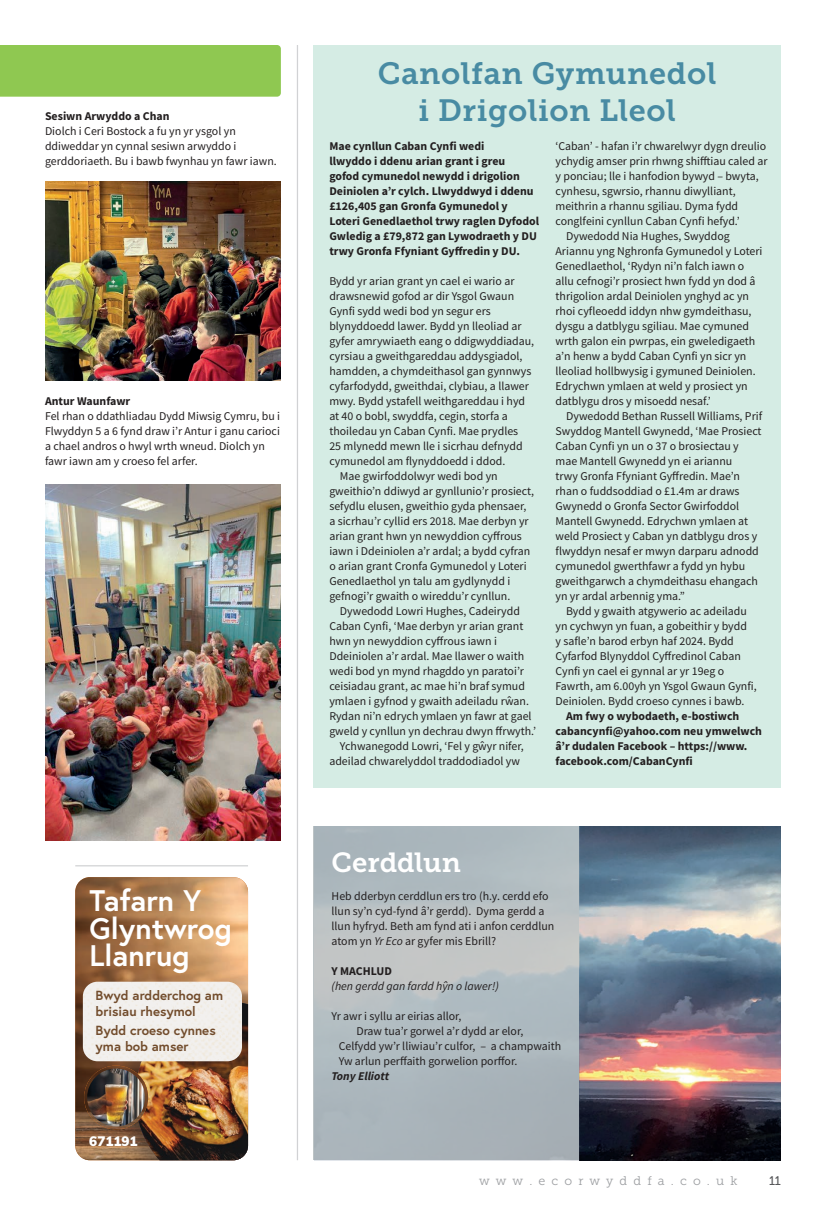
<style>
.page{position:relative;width:826px;height:1205px;background:#fff}
.page>*{position:absolute;margin:0;border:0;box-sizing:border-box;transform-origin:0 0}
.t1{font:30.62px/36.8px "Museo Slab 700";letter-spacing:.02em;color:#488ba3;text-align:center}
.t2{font:700 29.75px/27.5px "Europa";color:#fff}
.t3{font:27.5px "Museo Slab 700";color:#fff}
.t4{font:900 13.38px "Muli";color:#fff}
.t5{font:700 13.25px/15.9px "Europa";color:#724c2c}
.t6{font:12.5px "Museo Slab 300";color:#9d9fa2}
.t7{font:12.5px "Museo Slab 500";color:#57585a}
.t8{font:11.88px/15px "Source Sans Pro";color:#231f20}
.t9{font:700 11.88px/15px "Source Sans Pro";color:#231f20}
.t10{font:italic 11.88px "Source Sans Pro";color:#231f20}
.t11{font:italic 700 11.88px "Source Sans Pro";color:#231f20}
.s1{font-style:italic}
</style>
<div class="page">
<div style="left:0;top:45px;width:281px;height:52px;background:#8fc851"></div>
<img style="left:75px;top:877px;width:173px;height:282px">
<div style="left:110px;top:976px;width:138px;height:184px;background:#231f20;opacity:.4"></div>
<img style="left:83px;top:981px;width:159px;height:80px">
<img style="left:84px;top:1001px;width:164px;height:159px">
<img style="left:84px;top:1065px;width:64px;height:64px;border-radius:32px">
<img style="left:87px;top:1068px;width:58px;height:58px;border-radius:29px">
<img style="left:46px;top:485px;width:234px;height:355px">
<img style="left:45px;top:182px;width:236px;height:198px">
<div style="left:313px;top:45px;width:468px;height:743px;background:#d5ece4"></div>
<img style="left:314px;top:827px;width:467px;height:333px">
<hr style="left:75px;top:865px;width:173px;height:1px;background:#d1d2d4">
<hr style="left:297px;top:45px;width:1px;height:1115px;background:#d1d2d4">
<p class="t9" style="left:45px;top:108px;width:126px">Sesiwn Arwyddo a Chan</p>
<p class="t8" style="left:45px;top:123px;width:233px">Diolch i Ceri Bostock a fu yn yr ysgol yn ddiweddar yn cynnal sesiwn arwyddo i gerddoriaeth. Bu i bawb fwynhau yn fawr iawn.</p>
<p class="t9" style="left:45px;top:393px;width:87px">Antur Waunfawr</p>
<p class="t8" style="left:45px;top:408px;width:236px">Fel rhan o ddathliadau Dydd Miwsig Cymru, bu i Flwyddyn 5 a 6 fynd draw i’r Antur i ganu carioci a chael andros o hwyl wrth wneud. Diolch yn fawr iawn am y croeso fel arfer.</p>
<h2 class="t2" style="left:90px;top:886px;width:143px">Tafarn Y<br>Glyntwrog<br>Llanrug</h2>
<p class="t5" style="left:96px;top:987px;width:129px">Bwyd ardderchog am brisiau rhesymol</p>
<p class="t5" style="left:96px;top:1022px;width:122px">Bydd croeso cynnes yma bob amser</p>
<p class="t4" style="left:89px;top:1131px;width:50px">671191</p>
<h1 class="t1" style="left:378px;top:56px;width:340px">Canolfan Gymunedol i Drigolion Lleol</h1>
<p class="t9" style="left:329px;top:138px;width:211px">Mae cynllun Caban Cynfi wedi<br>llwyddo i ddenu arian grant i greu<br>gofod cymunedol newydd i drigolion Deiniolen a’r cylch. Llwyddwyd i ddenu £126,405 gan Gronfa Gymunedol y Loteri Genedlaethol trwy raglen Dyfodol Gwledig a £79,872 gan Lywodraeth y DU trwy Gronfa Ffyniant Gyffredin y DU.</p>
<p class="t8" style="left:329px;top:273px;width:187px">Bydd yr arian grant yn cael ei wario ar</p>
<p class="t8" style="left:329px;top:288px;width:186px">drawsnewid gofod ar dir Ysgol Gwaun</p>
<p class="t8" style="left:329px;top:303px;width:163px">Gynfi sydd wedi bod yn segur ers</p>
<p class="t8" style="left:329px;top:318px;width:194px">blynyddoedd lawer. Bydd yn lleoliad ar</p>
<p class="t8" style="left:329px;top:333px;width:206px">gyfer amrywiaeth eang o ddigwyddiadau,</p>
<p class="t8" style="left:329px;top:348px;width:195px">cyrsiau a gweithgareddau addysgiadol,</p>
<p class="t8" style="left:329px;top:363px;width:203px">hamdden, a chymdeithasol gan gynnwys</p>
<p class="t8" style="left:329px;top:378px;width:201px">cyfarfodydd, gweithdai, clybiau, a llawer</p>
<p class="t8" style="left:329px;top:393px;width:197px">mwy. Bydd ystafell weithgareddau i hyd</p>
<p class="t8" style="left:329px;top:408px;width:180px">at 40 o bobl, swyddfa, cegin, storfa a</p>
<p class="t8" style="left:329px;top:423px;width:190px">thoiledau yn Caban Cynfi. Mae prydles</p>
<p class="t8" style="left:329px;top:438px;width:195px">25 mlynedd mewn lle i sicrhau defnydd</p>
<p class="t8" style="left:329px;top:453px;width:177px">cymunedol am flynyddoedd i ddod.</p>
<p class="t8" style="left:340px;top:468px;width:159px">Mae gwirfoddolwyr wedi bod yn</p>
<p class="t8" style="left:329px;top:483px;width:206px">gweithio’n ddiwyd ar gynllunio’r prosiect,</p>
<p class="t8" style="left:329px;top:498px;width:199px">sefydlu elusen, gweithio gyda phensaer,</p>
<p class="t8" style="left:329px;top:513px;width:201px">a sicrhau’r cyllid ers 2018. Mae derbyn yr</p>
<p class="t8" style="left:329px;top:528px;width:194px">arian grant hwn yn newyddion cyffrous</p>
<p class="t8" style="left:329px;top:543px;width:202px">iawn i Ddeiniolen a’r ardal; a bydd cyfran</p>
<p class="t8" style="left:329px;top:558px;width:199px">o arian grant Cronfa Gymunedol y Loteri</p>
<p class="t8" style="left:329px;top:573px;width:182px">Genedlaethol yn talu am gydlynydd i</p>
<p class="t8" style="left:329px;top:588px;width:182px">gefnogi’r gwaith o wireddu’r cynllun.</p>
<p class="t8" style="left:340px;top:603px;width:181px">Dywedodd Lowri Hughes, Cadeirydd</p>
<p class="t8" style="left:329px;top:618px;width:196px">Caban Cynfi, ‘Mae derbyn yr arian grant</p>
<p class="t8" style="left:329px;top:633px;width:169px">hwn yn newyddion cyffrous iawn i</p>
<p class="t8" style="left:329px;top:648px;width:196px">Ddeiniolen a’r ardal. Mae llawer o waith</p>
<p class="t8" style="left:329px;top:663px;width:196px">wedi bod yn mynd rhagddo yn paratoi’r</p>
<p class="t8" style="left:329px;top:678px;width:197px">ceisiadau grant, ac mae hi’n braf symud</p>
<p class="t8" style="left:329px;top:693px;width:201px">ymlaen i gyfnod y gwaith adeiladu rŵan.</p>
<p class="t8" style="left:329px;top:708px;width:204px">Rydan ni’n edrych ymlaen yn fawr at gael</p>
<p class="t8" style="left:329px;top:723px;width:208px">gweld y cynllun yn dechrau dwyn ffrwyth.’</p>
<p class="t8" style="left:340px;top:738px;width:185px">Ychwanegodd Lowri, ‘Fel y gŵyr nifer,</p>
<p class="t8" style="left:329px;top:753px;width:192px">adeilad chwarelyddol traddodiadol yw</p>
<p class="t8" style="left:555px;top:138px;width:212px">‘Caban’ - hafan i’r chwarelwyr dygn dreulio</p>
<p class="t8" style="left:555px;top:153px;width:213px">ychydig amser prin rhwng shifftiau caled ar</p>
<p class="t8" style="left:555px;top:168px;width:205px">y ponciau; lle i hanfodion bywyd – bwyta,</p>
<p class="t8" style="left:555px;top:183px;width:182px">cynhesu, sgwrsio, rhannu diwylliant,</p>
<p class="t8" style="left:555px;top:198px;width:184px">meithrin a rhannu sgiliau. Dyma fydd</p>
<p class="t8" style="left:555px;top:213px;width:186px">conglfeini cynllun Caban Cynfi hefyd.’</p>
<p class="t8" style="left:566px;top:228px;width:165px">Dywedodd Nia Hughes, Swyddog</p>
<p class="t8" style="left:555px;top:243px;width:208px">Ariannu yng Nghronfa Gymunedol y Loteri</p>
<p class="t8" style="left:555px;top:258px;width:190px">Genedlaethol, ‘Rydyn ni’n falch iawn o</p>
<p class="t8" style="left:555px;top:273px;width:201px">allu cefnogi’r prosiect hwn fydd yn dod â</p>
<p class="t8" style="left:555px;top:288px;width:195px">thrigolion ardal Deiniolen ynghyd ac yn</p>
<p class="t8" style="left:555px;top:303px;width:197px">rhoi cyfleoedd iddyn nhw gymdeithasu,</p>
<p class="t8" style="left:555px;top:318px;width:195px">dysgu a datblygu sgiliau. Mae cymuned</p>
<p class="t8" style="left:555px;top:333px;width:201px">wrth galon ein pwrpas, ein gweledigaeth</p>
<p class="t8" style="left:555px;top:348px;width:192px">a’n henw a bydd Caban Cynfi yn sicr yn</p>
<p class="t8" style="left:555px;top:363px;width:202px">lleoliad hollbwysig i gymuned Deiniolen.</p>
<p class="t8" style="left:555px;top:378px;width:194px">Edrychwn ymlaen at weld y prosiect yn</p>
<p class="t8" style="left:555px;top:393px;width:157px">datblygu dros y misoedd nesaf.’</p>
<p class="t8" style="left:566px;top:408px;width:197px">Dywedodd Bethan Russell Williams, Prif</p>
<p class="t8" style="left:555px;top:423px;width:208px">Swyddog Mantell Gwynedd, ‘Mae Prosiect</p>
<p class="t8" style="left:555px;top:438px;width:185px">Caban Cynfi yn un o 37 o brosiectau y</p>
<p class="t8" style="left:555px;top:453px;width:178px">mae Mantell Gwynedd yn ei ariannu</p>
<p class="t8" style="left:555px;top:468px;width:186px">trwy Gronfa Ffyniant Gyffredin. Mae’n</p>
<p class="t8" style="left:555px;top:483px;width:185px">rhan o fuddsoddiad o £1.4m ar draws</p>
<p class="t8" style="left:555px;top:498px;width:185px">Gwynedd o Gronfa Sector Gwirfoddol</p>
<p class="t8" style="left:555px;top:513px;width:194px">Mantell Gwynedd. Edrychwn ymlaen at</p>
<p class="t8" style="left:555px;top:528px;width:203px">weld Prosiect y Caban yn datblygu dros y</p>
<p class="t8" style="left:555px;top:543px;width:205px">flwyddyn nesaf er mwyn darparu adnodd</p>
<p class="t8" style="left:555px;top:558px;width:191px">cymunedol gwerthfawr a fydd yn hybu</p>
<p class="t8" style="left:555px;top:573px;width:204px">gweithgarwch a chymdeithasu ehangach</p>
<p class="t8" style="left:555px;top:588px;width:131px">yn yr ardal arbennig yma.”</p>
<p class="t8" style="left:566px;top:603px;width:182px">Bydd y gwaith atgywerio ac adeiladu</p>
<p class="t8" style="left:555px;top:618px;width:193px">yn cychwyn yn fuan, a gobeithir y bydd</p>
<p class="t8" style="left:555px;top:633px;width:180px">y safle’n barod erbyn haf 2024. Bydd</p>
<p class="t8" style="left:555px;top:648px;width:187px">Cyfarfod Blynyddol Cyffredinol Caban</p>
<p class="t8" style="left:555px;top:663px;width:170px">Cynfi yn cael ei gynnal ar yr 19eg o</p>
<p class="t8" style="left:555px;top:678px;width:203px">Fawrth, am 6.00yh yn Ysgol Gwaun Gynfi,</p>
<p class="t8" style="left:555px;top:693px;width:190px">Deiniolen. Bydd croeso cynnes i bawb.</p>
<p class="t9" style="left:555px;top:708px;width:208px;text-indent:11px">Am fwy o wybodaeth, e-bostiwch cabancynfi@yahoo.com neu ymwelwch â’r dudalen Facebook – https://www. facebook.com/CabanCynfi</p>
<h3 class="t3" style="left:331px;top:847px;width:131px">Cerddlun</h3>
<p class="t8" style="left:331px;top:888px;width:224px">Heb dderbyn cerddlun ers tro (h.y. cerdd efo llun sy’n cyd-fynd â’r gerdd). Dyma gerdd a llun hyfryd. Beth am fynd ati i anfon cerddlun atom yn <span class="s1">Yr Eco</span> ar gyfer mis Ebrill?</p>
<p class="t9" style="left:331px;top:963px;width:62px">Y MACHLUD</p>
<p class="t10" style="left:331px;top:978px;width:169px">(hen gerdd gan fardd hŷn o lawer!)</p>
<p class="t8" style="left:331px;top:1008px;width:131px">Yr awr i syllu ar eirias allor,</p>
<p class="t8" style="left:356px;top:1023px;width:168px">Draw tua’r gorwel a’r dydd ar elor,</p>
<p class="t8" style="left:339px;top:1038px;width:224px">Celfydd yw’r lliwiau’r culfor, – a champwaith</p>
<p class="t8" style="left:339px;top:1053px;width:180px">Yw arlun perffaith gorwelion porffor.</p>
<p class="t11" style="left:331px;top:1068px;width:59px">Tony Elliott</p>
<p class="t6" style="left:479px;top:1174px;width:260px">w w w . e c o r w y d d f a . c o . u k</p>
<p class="t7" style="left:769px;top:1174px;width:13px">11</p>
</div>
